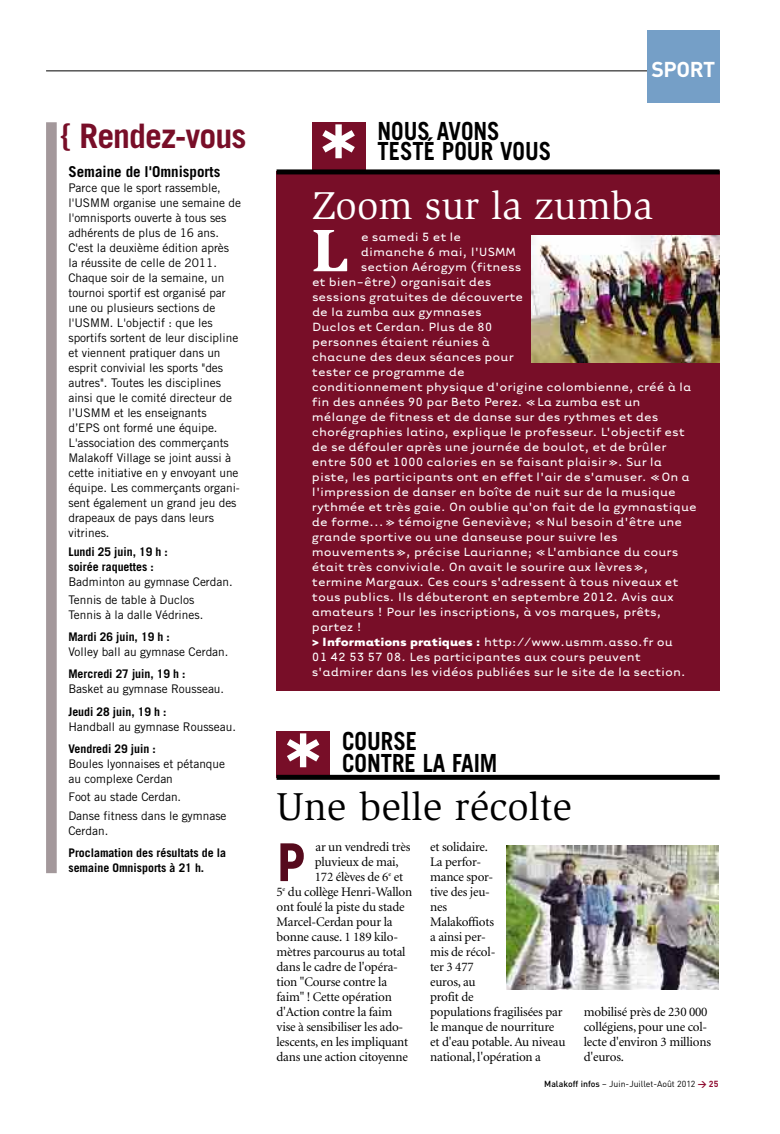
<style>
.page{position:relative;width:780px;height:1134px;background:#fff}
.page>*{position:absolute;margin:0;border:0;box-sizing:border-box;transform-origin:0 0}
.t1{font:76.25px "Chicago";color:#fff}
.t2{font:700 62.88px "Tarzana Narrow";color:#560a1d}
.t3{font:900 61.62px "Slimbach";color:#fff}
.t4{font:40px "Slimbach";color:#000}
.t5{font:40px "Slimbach";color:#fff}
.t6{font:700 33.75px "Trade Gothic";letter-spacing:-.03em;color:#780e28}
.t7{font:700 25px/20px "Trade Gothic";color:#000;scale:.9 1}
.t8{font:700 21.25px "DIN";letter-spacing:-.02em;color:#fff}
.t9{font:700 15px "Trade Gothic";color:#000}
.t10{font:13.75px "Tarzana Wide";color:#fff}
.t11{font:13.12px/15px "Minion";letter-spacing:-.015em;color:#000}
.t12{font:11.88px/15px "Trade Gothic";color:#000}
.t13{font:700 11.88px/15px "Trade Gothic";color:#000}
.t14{font:8.75px "DIN";color:#000}
.s1{font-weight:700}
.s2{font-weight:500}
.s3{font-weight:700;color:#900e32}
</style>
<div class="page">
<hr style="left:46px;top:71px;width:673px;height:1px;background:#000">
<div style="left:647px;top:30px;width:72px;height:73px;background:#759fc7"></div>
<div style="left:312px;top:122px;width:53px;height:50px;background:#780e28"></div>
<div style="left:276px;top:172px;width:443px;height:519px;background:#780e28"></div>
<div style="left:276px;top:169px;width:443px;height:5px;background:#000"></div>
<img style="left:531px;top:236px;width:188px;height:126px">
<div style="left:46px;top:122px;width:11px;height:751px;background:#a3989b"></div>
<div style="left:276px;top:731px;width:54px;height:46px;background:#780e28"></div>
<div style="left:276px;top:775px;width:443px;height:5px;background:#000"></div>
<img style="left:507px;top:845px;width:211px;height:144px">
<h3 class="t6" style="left:61px;top:124px;width:186px">{ Rendez-vous</h3>
<p class="t9" style="left:68px;top:166px;width:153px">Semaine de l'Omnisports</p>
<p class="t12" style="left:68px;top:181px;width:174px">Parce que le sport rassemble, l'USMM organise une semaine de l'omnisports ouverte à tous ses adhérents de plus de 16 ans.<br>C'est la deuxième édition après la réussite de celle de 2011.<br>Chaque soir de la semaine, un tournoi sportif est organisé par une ou plusieurs sections de l'USMM. L'objectif : que les sportifs sortent de leur discipline et viennent pratiquer dans un esprit convivial les sports "des autres". Toutes les disciplines ainsi que le comité directeur de l’USMM et les enseignants d’EPS ont formé une équipe.<br>L'association des commerçants<br>Malakoff Village se joint aussi à cette initiative en y envoyant une équipe. Les commerçants organi&shy;sent également un grand jeu des drapeaux de pays dans leurs vitrines.</p>
<p class="t13" style="left:68px;top:545px;width:101px">Lundi 25 juin, 19 h : soirée raquettes :</p>
<p class="t12" style="left:68px;top:573px;width:166px;line-height:18.5px">Badminton au gymnase Cerdan.<br>Tennis de table à Duclos</p>
<p class="t12" style="left:68px;top:609px;width:136px">Tennis à la dalle Védrines.</p>
<p class="t13" style="left:68px;top:631px;width:103px">Mardi 26 juin, 19 h :</p>
<p class="t12" style="left:68px;top:646px;width:161px">Volley ball au gymnase Cerdan.</p>
<p class="t13" style="left:68px;top:668px;width:119px">Mercredi 27 juin, 19 h :</p>
<p class="t12" style="left:68px;top:683px;width:157px">Basket au gymnase Rousseau.</p>
<p class="t13" style="left:68px;top:705px;width:100px">Jeudi 28 juin, 19 h :</p>
<p class="t12" style="left:68px;top:720px;width:169px">Handball au gymnase Rousseau.</p>
<p class="t13" style="left:68px;top:742px;width:89px">Vendredi 29 juin :</p>
<p class="t12" style="left:68px;top:757px;width:158px">Boules lyonnaises et pétanque au complexe Cerdan</p>
<p class="t12" style="left:68px;top:789px;width:160px;line-height:18.5px">Foot au stade Cerdan.<br>Danse fitness dans le gymnase</p>
<p class="t12" style="left:68px;top:824px;width:41px">Cerdan.</p>
<p class="t13" style="left:68px;top:846px;width:159px">Proclamation des résultats de la semaine Omnisports à 21 h.</p>
<h3 class="t8" style="left:651px;top:57px;width:65px">SPORT</h3>
<h1 class="t1" style="left:316px;top:109px;width:46px">*</h1>
<h3 class="t7" style="left:377px;top:124px;width:194px">NOUS AVONS<br>TESTÉ POUR VOUS</h3>
<h3 class="t5" style="left:312px;top:190px;width:342px">Zoom sur la zumba</h3>
<h3 class="t3" style="left:312px;top:227px;width:38px">L</h3>
<p class="t10" style="left:361px;top:228px;width:102px">e samedi 5 et le</p>
<p class="t10" style="left:361px;top:243px;width:157px">dimanche 6 mai, l'USMM</p>
<p class="t10" style="left:361px;top:258px;width:162px">section Aérogym (fitness</p>
<p class="t10" style="left:312px;top:273px;width:181px">et bien-être) organisait des</p>
<p class="t10" style="left:312px;top:288px;width:213px">sessions gratuites de découverte</p>
<p class="t10" style="left:312px;top:303px;width:171px">de la zumba aux gymnases</p>
<p class="t10" style="left:312px;top:318px;width:182px">Duclos et Cerdan. Plus de 80</p>
<p class="t10" style="left:312px;top:333px;width:180px">personnes étaient réunies à</p>
<p class="t10" style="left:312px;top:348px;width:203px">chacune des deux séances pour</p>
<p class="t10" style="left:312px;top:363px;width:154px">tester ce programme de</p>
<p class="t10" style="left:312px;top:378px;width:381px">conditionnement physique d'origine colombienne, créé à la</p>
<p class="t10" style="left:312px;top:393px;width:330px">fin des années 90 par Beto Perez. «La zumba est un</p>
<p class="t10" style="left:312px;top:408px;width:348px">mélange de fitness et de danse sur des rythmes et des</p>
<p class="t10" style="left:312px;top:423px;width:374px">chorégraphies latino, explique le professeur. L'objectif est</p>
<p class="t10" style="left:312px;top:438px;width:356px">de se défouler après une journée de boulot, et de brûler</p>
<p class="t10" style="left:312px;top:453px;width:352px">entre 500 et 1000 calories en se faisant plaisir». Sur la</p>
<p class="t10" style="left:312px;top:468px;width:379px">piste, les participants ont en effet l'air de s'amuser. «On a</p>
<p class="t10" style="left:312px;top:483px;width:365px">l'impression de danser en boîte de nuit sur de la musique</p>
<p class="t10" style="left:312px;top:498px;width:386px">rythmée et très gaie. On oublie qu'on fait de la gymnastique</p>
<p class="t10" style="left:312px;top:513px;width:372px">de forme…» témoigne Geneviève; «Nul besoin d'être une</p>
<p class="t10" style="left:312px;top:528px;width:307px">grande sportive ou une danseuse pour suivre les</p>
<p class="t10" style="left:312px;top:543px;width:368px">mouvements», précise Laurianne; «L'ambiance du cours</p>
<p class="t10" style="left:312px;top:558px;width:338px">était très conviviale. On avait le sourire aux lèvres»,</p>
<p class="t10" style="left:312px;top:573px;width:368px">termine Margaux. Ces cours s'adressent à tous niveaux et</p>
<p class="t10" style="left:312px;top:588px;width:363px">tous publics. Ils débuteront en septembre 2012. Avis aux</p>
<p class="t10" style="left:312px;top:603px;width:351px">amateurs ! Pour les inscriptions, à vos marques, prêts,</p>
<p class="t10" style="left:312px;top:618px;width:52px">partez !</p>
<p class="t10" style="left:312px;top:633px;width:362px"><span class="s1">&gt; Informations pratiques :</span> http://www.usmm.asso.fr ou</p>
<p class="t10" style="left:312px;top:648px;width:330px">01 42 53 57 08. Les participantes aux cours peuvent</p>
<p class="t10" style="left:312px;top:663px;width:375px">s'admirer dans les vidéos publiées sur le site de la section.</p>
<h1 class="t1" style="left:281px;top:717px;width:46px">*</h1>
<h3 class="t7" style="left:342px;top:732px;width:174px;line-height:22.5px">COURSE<br>CONTRE LA FAIM</h3>
<h3 class="t4" style="left:276px;top:791px;width:297px">Une belle récolte</h3>
<h2 class="t2" style="left:276px;top:823px;width:30px">P</h2>
<p class="t11" style="left:315px;top:840px;width:96px">ar un vendredi très</p>
<p class="t11" style="left:315px;top:855px;width:85px">pluvieux de mai,</p>
<p class="t11" style="left:315px;top:870px;width:90px">172 élèves de 6<sup>e</sup> et</p>
<p class="t11" style="left:276px;top:885px;width:137px">5<sup>e</sup> du collège Henri-Wallon</p>
<p class="t11" style="left:276px;top:900px;width:130px">ont foulé la piste du stade</p>
<p class="t11" style="left:276px;top:915px;width:117px">Marcel-Cerdan pour la</p>
<p class="t11" style="left:276px;top:930px;width:123px">bonne cause. 1 189 kilo-</p>
<p class="t11" style="left:276px;top:945px;width:130px">mètres parcourus au total</p>
<p class="t11" style="left:276px;top:960px;width:123px">dans le cadre de l'opéra-</p>
<p class="t11" style="left:276px;top:975px;width:112px">tion "Course contre la</p>
<p class="t11" style="left:276px;top:990px;width:117px">faim" ! Cette opération</p>
<p class="t11" style="left:276px;top:1005px;width:117px">d'Action contre la faim</p>
<p class="t11" style="left:276px;top:1020px;width:128px">vise à sensibiliser les ado-</p>
<p class="t11" style="left:276px;top:1035px;width:133px">lescents, en les impliquant</p>
<p class="t11" style="left:276px;top:1050px;width:133px">dans une action citoyenne</p>
<p class="t11" style="left:430px;top:840px;width:137px">et solidaire.<br>La perfor-<br>mance spor-<br>tive des jeu-<br>nes<br>Malakoffiots<br>a ainsi per-<br>mis de récol-<br>ter 3 477<br>euros, au<br>profit de<br>populations fragilisées par le manque de nourriture et d'eau potable.Au niveau national, l'opération a</p>
<p class="t11" style="left:583px;top:1005px;width:129px">mobilisé près de 230 000 collégiens, pour une col&shy;lecte d'environ 3 millions d'euros.</p>
<p class="t14" style="left:544px;top:1079px;width:176px"><span class="s2">Malakoff infos</span> – Juin-Juillet-Août 2012 <span class="s3">&gt; 25</span></p>
</div>
